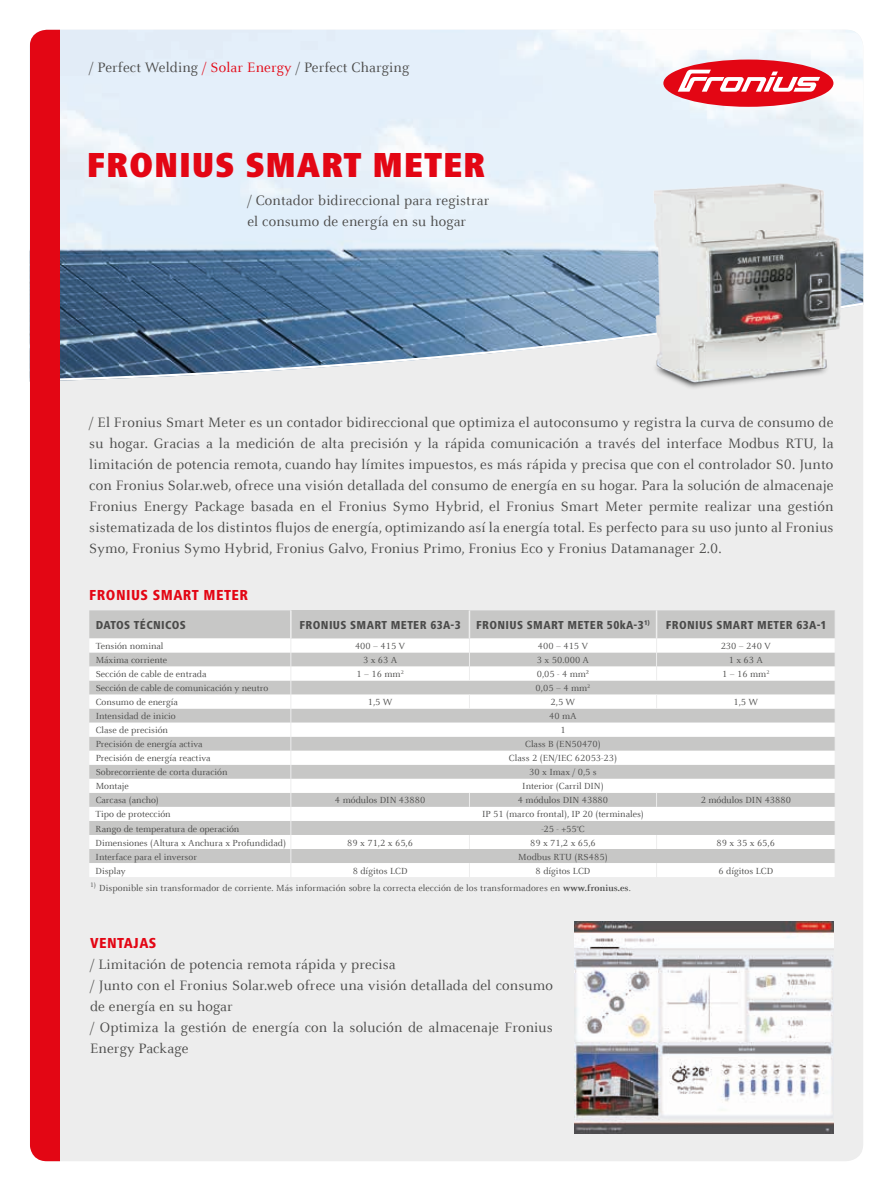
<style>
.page{position:relative;width:893px;height:1191px;background:#fff}
.page>*{position:absolute;margin:0;border:0;box-sizing:border-box;transform-origin:0 0}
.t1{font:900 condensed 36px "Frutiger Next LTW1 G";letter-spacing:.02em;color:#e30614}
.t2{font:15px/21px "Celeste Offc Pro";letter-spacing:.01em;color:#4b4b4a}
.t3{font:800 condensed 15px "Frutiger Next LTW1 G";letter-spacing:.03em;color:#e30614}
.t4{font:800 condensed 12px "Frutiger Next LTW1 G";letter-spacing:.03em;color:#4b4b4a}
.t5{font:9.75px "Celeste Offc Pro";color:#4b4b4a}
.s1{color:#e30614}
.s2{font-weight:700}
</style>
<div class="page">
<div style="left:30px;top:30px;width:833px;height:1131px;background:#ededed;border-radius:17px"></div>
<svg style="left:60px;top:30px;width:803px;height:351px"></svg>
<img style="left:646px;top:179px;width:199px;height:209px">
<div style="left:30px;top:30px;width:30px;height:1131px;background:#e30614"></div>
<div style="left:663px;top:60px;width:170px;height:47px;background:#e30614;border-radius:50%"></div>
<svg style="left:678px;top:70px;width:142px;height:22px"></svg>
<div style="left:89px;top:610px;width:746px;height:28px;background:#c7c7c6"></div>
<div style="left:291px;top:610px;width:178px;height:28px;background:#c7c7c6"></div>
<svg style="left:89px;top:639px;width:746px;height:238px;background:#e4e4e4"></svg>
<svg style="left:656px;top:610px;width:1px;height:70px"></svg>
<svg style="left:469px;top:694px;width:1px;height:14px"></svg>
<svg style="left:656px;top:694px;width:1px;height:14px"></svg>
<svg style="left:469px;top:793px;width:1px;height:14px"></svg>
<svg style="left:656px;top:793px;width:1px;height:14px"></svg>
<svg style="left:469px;top:835px;width:1px;height:14px"></svg>
<svg style="left:656px;top:835px;width:1px;height:14px"></svg>
<svg style="left:469px;top:863px;width:1px;height:14px"></svg>
<svg style="left:656px;top:863px;width:1px;height:14px"></svg>
<hr style="left:290px;top:610px;width:2px;height:28px;background:#ededed">
<svg style="left:469px;top:610px;width:1px;height:70px"></svg>
<svg style="left:290px;top:639px;width:1px;height:238px"></svg>
<img style="left:574px;top:921px;width:259px;height:212px">
<p class="t2" style="left:89px;top:56px;width:322px">/ Perfect Welding <span class="s1">/ Solar Energy</span> / Perfect Charging</p>
<h1 class="t1" style="left:87px;top:144px;width:400px">FRONIUS SMART METER</h1>
<p class="t2" style="left:247px;top:189px;width:243px">/ Contador bidireccional para registrar el consumo de energía en su hogar</p>
<p class="t2" style="left:89px;top:411px;width:746px;text-align:justify">/ El Fronius Smart Meter es un contador bidireccional que optimiza el autoconsumo y registra la curva de consumo de su hogar. Gracias a la medición de alta precisión y la rápida comunicación a través del interface Modbus RTU, la limitación de potencia remota, cuando hay límites impuestos, es más rápida y precisa que con el controlador S0. Junto con Fronius Solar.web, ofrece una visión detallada del consumo de energía en su hogar. Para la solución de almacenaje Fronius Energy Package basada en el Fronius Symo Hybrid, el Fronius Smart Meter permite realizar una gestión sistematizada de los distintos flujos de energía, optimizando así la energía total. Es perfecto para su uso junto al Fronius Symo, Fronius Symo Hybrid, Fronius Galvo, Fronius Primo, Fronius Eco y Fronius Datamanager 2.0.</p>
<p class="t3" style="left:89px;top:586px;width:160px">FRONIUS SMART METER</p>
<p class="t4" style="left:96px;top:618px;width:92px">DATOS TÉCNICOS</p>
<p class="t4" style="left:299px;top:618px;width:163px">FRONIUS SMART METER 63A-3</p>
<p class="t4" style="left:476px;top:618px;width:175px">FRONIUS SMART METER 50kA-3<sup>1)</sup></p>
<p class="t4" style="left:666px;top:618px;width:162px">FRONIUS SMART METER 63A-1</p>
<p class="t5" style="left:96px;top:640px;width:69px">Tensión nominal</p>
<p class="t5" style="left:355px;top:640px;width:52px">400 – 415 V</p>
<p class="t5" style="left:538px;top:640px;width:52px">400 – 415 V</p>
<p class="t5" style="left:721px;top:640px;width:52px">230 – 240 V</p>
<p class="t5" style="left:96px;top:654px;width:73px">Máxima corriente</p>
<p class="t5" style="left:363px;top:654px;width:36px">3 x 63 A</p>
<p class="t5" style="left:537px;top:654px;width:54px">3 x 50.000 A</p>
<p class="t5" style="left:729px;top:654px;width:36px">1 x 63 A</p>
<p class="t5" style="left:96px;top:668px;width:112px">Sección de cable de entrada</p>
<p class="t5" style="left:356px;top:668px;width:49px">1 – 16 mm<sup>2</sup></p>
<p class="t5" style="left:537px;top:668px;width:54px">0,05 - 4 mm²</p>
<p class="t5" style="left:722px;top:668px;width:49px">1 – 16 mm<sup>2</sup></p>
<p class="t5" style="left:96px;top:682px;width:174px">Sección de cable de comunicación y neutro</p>
<p class="t5" style="left:536px;top:682px;width:56px">0,05 – 4 mm<sup>2</sup></p>
<p class="t5" style="left:96px;top:696px;width:84px">Consumo de energía</p>
<p class="t5" style="left:368px;top:696px;width:26px">1,5 W</p>
<p class="t5" style="left:551px;top:696px;width:26px">2,5 W</p>
<p class="t5" style="left:733px;top:696px;width:26px">1,5 W</p>
<p class="t5" style="left:96px;top:710px;width:82px">Intensidad de inicio</p>
<p class="t5" style="left:549px;top:710px;width:29px">40 mA</p>
<p class="t5" style="left:96px;top:724px;width:74px">Clase de precisión</p>
<p class="t5" style="left:560px;top:724px;width:7px">1</p>
<p class="t5" style="left:96px;top:738px;width:108px">Precisión de energía activa</p>
<p class="t5" style="left:525px;top:738px;width:77px">Class B (EN50470)</p>
<p class="t5" style="left:96px;top:752px;width:116px">Precisión de energía reactiva</p>
<p class="t5" style="left:509px;top:752px;width:110px">Class 2 (EN/IEC 62053-23)</p>
<p class="t5" style="left:96px;top:766px;width:133px">Sobrecorriente de corta duración</p>
<p class="t5" style="left:529px;top:766px;width:69px">30 x Imax / 0,5 s</p>
<p class="t5" style="left:96px;top:780px;width:35px">Montaje</p>
<p class="t5" style="left:522px;top:780px;width:83px">Interior (Carril DIN)</p>
<p class="t5" style="left:96px;top:794px;width:65px">Carcasa (ancho)</p>
<p class="t5" style="left:335px;top:794px;width:92px">4 módulos DIN 43880</p>
<p class="t5" style="left:518px;top:794px;width:92px">4 módulos DIN 43880</p>
<p class="t5" style="left:701px;top:794px;width:92px">2 módulos DIN 43880</p>
<p class="t5" style="left:96px;top:808px;width:77px">Tipo de protección</p>
<p class="t5" style="left:482px;top:808px;width:163px">IP 51 (marco frontal), IP 20 (terminales)</p>
<p class="t5" style="left:96px;top:822px;width:145px">Rango de temperatura de operación</p>
<p class="t5" style="left:541px;top:822px;width:45px">-25 - +55°C</p>
<p class="t5" style="left:96px;top:836px;width:192px">Dimensiones (Altura x Anchura x Profundidad)</p>
<p class="t5" style="left:347px;top:836px;width:67px">89 x 71,2 x 65,6</p>
<p class="t5" style="left:530px;top:836px;width:67px">89 x 71,2 x 65,6</p>
<p class="t5" style="left:717px;top:836px;width:60px">89 x 35 x 65,6</p>
<p class="t5" style="left:96px;top:850px;width:103px">Interface para el inversor</p>
<p class="t5" style="left:518px;top:850px;width:91px">Modbus RTU (RS485)</p>
<p class="t5" style="left:96px;top:864px;width:32px">Display</p>
<p class="t5" style="left:353px;top:864px;width:56px">8 dígitos LCD</p>
<p class="t5" style="left:536px;top:864px;width:56px">8 dígitos LCD</p>
<p class="t5" style="left:718px;top:864px;width:56px">6 dígitos LCD</p>
<p class="t5" style="left:90px;top:882px;width:542px"><sup>1)</sup> Disponible sin transformador de corriente. Más información sobre la correcta elección de los transformadores en <span class="s2">www.fronius.es</span>.</p>
<p class="t3" style="left:90px;top:934px;width:68px">VENTAJAS</p>
<p class="t2" style="left:90px;top:953px;width:464px">/ Limitación de potencia remota rápida y precisa<br>/ Junto con el Fronius Solar.web ofrece una visión detallada del consumo de energía en su hogar<br>/ Optimiza la gestión de energía con la solución de almacenaje Fronius Energy Package</p>
</div>
